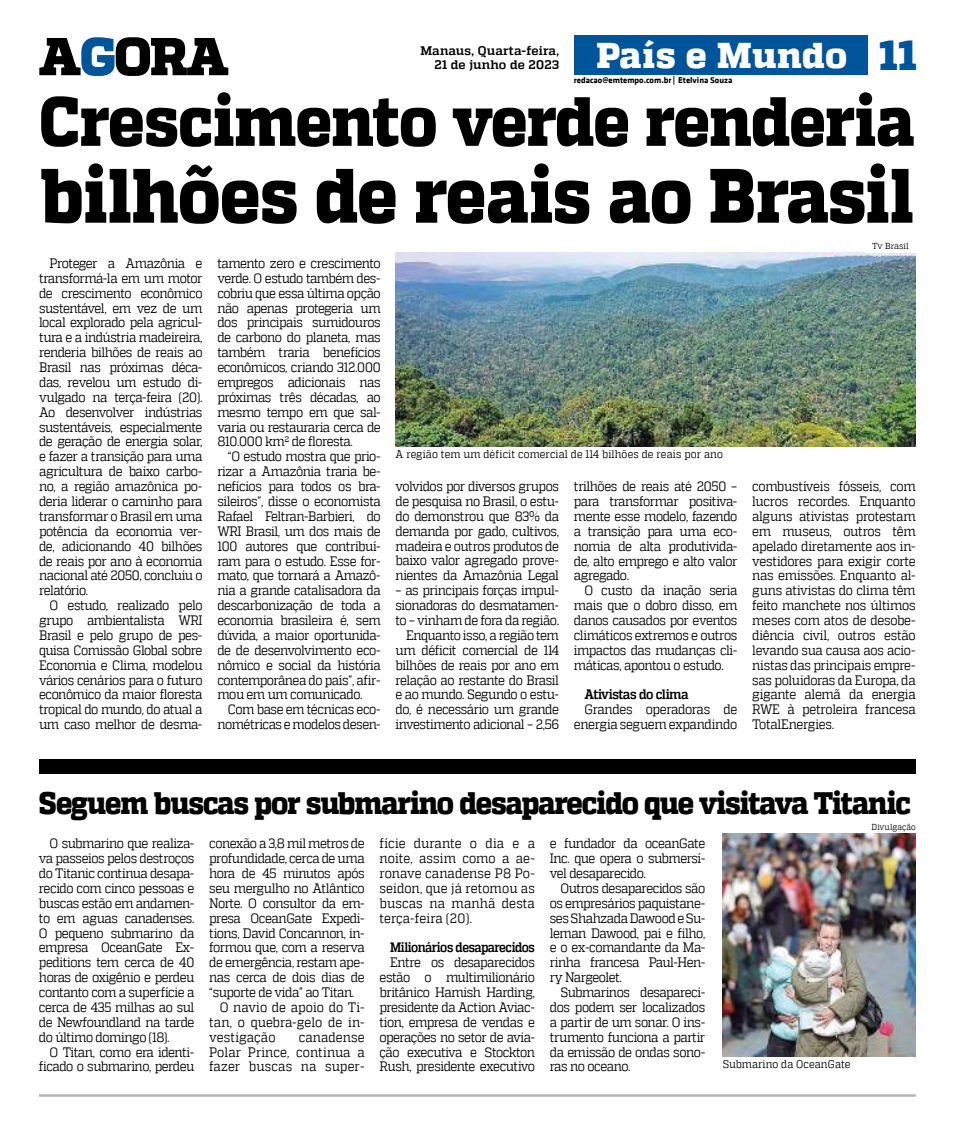
<style>
.page{position:relative;width:957px;height:1134px;background:#fff}
.page>*{position:absolute;margin:0;border:0;box-sizing:border-box;transform-origin:0 0}
.t1{font:800 76.88px "MW Quadon";letter-spacing:-.01em;color:#000;scale:.9 1}
.t2{font:800 69.38px "MW Quadon";letter-spacing:-.02em;color:#000;scale:.9 1}
.t3{font:800 41.88px "MW Quadon";color:#00549a}
.t4{font:800 35.75px "MW Quadon";letter-spacing:.01em;color:#fff}
.t5{font:800 31px "MW Quadon";letter-spacing:-.04em;color:#000;scale:.9 1}
.t6{font:13.62px/14.9px "MW Quadon";letter-spacing:-.04em;color:#000;text-align:justify;scale:.9 1}
.t7{font:700 13.62px "MW Quadon";letter-spacing:-.04em;color:#000;scale:.86 1}
.t8{font:13.62px "MW Quadon";color:#000;scale:.9 1}
.t9{font:13.62px "MW Quadon";letter-spacing:.01em;color:#000;scale:.9 1}
.t10{font:700 13.62px "MW Quadon";letter-spacing:-.04em;color:#000;scale:.9 1}
.t11{font:13.62px "MW Quadon";letter-spacing:.005em;color:#000;scale:.9 1}
.t12{font:700 12.38px/14.9px "MW Quadon";letter-spacing:.01em;color:#000;text-align:right}
.t13{font:11.12px "MW Quadon";letter-spacing:.01em;color:#000;scale:.9 1}
.t14{font:700 8.62px "MW Klavika Bd";color:#000}
.t15{font:8.62px "MW Quadon";letter-spacing:.01em;color:#000;scale:.9 1}
.t16{font:8.62px "MW Quadon";letter-spacing:.01em;color:#000;scale:.95 1}
</style>
<div class="page">
<hr style="left:39px;top:1094px;width:876px;height:3px;background:#b1b3b5">
<img style="left:395px;top:253px;width:520px;height:193px">
<div style="left:39px;top:759px;width:876px;height:15px;background:#000"></div>
<img style="left:723px;top:833px;width:192px;height:223px">
<svg style="left:39px;top:37px;width:189px;height:39px"></svg>
<div style="left:574px;top:35px;width:293px;height:40px;background:#00549a"></div>
<p class="t12" style="left:420px;top:43px;width:140px">Manaus, Quarta-feira,<br>21 de junho de 2023</p>
<h3 class="t4" style="left:596px;top:35px;width:252px">País e Mundo</h3>
<p class="t14" style="left:574px;top:74px;width:160px">redacao@emtempo.com.br | Etelvina Souza</p>
<h3 class="t3" style="left:879px;top:30px;width:39px">11</h3>
<h2 class="t2" style="left:39px;top:81px;width:974px">Crescimento verde renderia</h2>
<h1 class="t1" style="left:39px;top:151px;width:973px">bilhões de reais ao Brasil</h1>
<p class="t16" style="left:872px;top:241px;width:40px">Tv Brasil</p>
<p class="t6" style="left:39px;top:256px;width:183px;text-indent:11px">Proteger a Amazônia e transformá-la em um motor de crescimento econômico sustentável, em vez de um local explorado pela agricul&shy;tura e a indústria madeireira, renderia bilhões de reais ao Brasil nas próximas déca&shy;das, revelou um estudo di&shy;vulgado na terça-feira (20).<br>Ao desenvolver indústrias sustentáveis, especialmente de geração de energia solar, e fazer a transição para uma agricultura de baixo carbo&shy;no, a região amazônica po&shy;deria liderar o caminho para transformar o Brasil em uma potência da economia ver&shy;de, adicionando 40 bilhões de reais por ano à economia nacional até 2050, concluiu o relatório.</p>
<p class="t6" style="left:39px;top:598px;width:183px;text-indent:11px">O estudo, realizado pelo grupo ambientalista WRI Brasil e pelo grupo de pes&shy;quisa Comissão Global sobre Economia e Clima, modelou vários cenários para o futuro econômico da maior floresta tropical do mundo, do atual a um caso melhor de desma-</p>
<p class="t6" style="left:217px;top:256px;width:183px">tamento zero e crescimento verde. O estudo também des&shy;cobriu que essa última opção não apenas protegeria um dos principais sumidouros de carbono do planeta, mas também traria benefícios econômicos, criando 312.000 empregos adicionais nas próximas três décadas, ao mesmo tempo em que sal&shy;varia ou restauraria cerca de 810.000 km² de floresta.</p>
<p class="t6" style="left:217px;top:449px;width:183px;text-indent:11px">“O estudo mostra que prio&shy;rizar a Amazônia traria be&shy;nefícios para todos os bra&shy;sileiros”, disse o economista Rafael Feltran-Barbieri, do WRI Brasil, um dos mais de 100 autores que contribuí&shy;ram para o estudo. Esse for&shy;mato, que tornará a Amazô&shy;nia a grande catalisadora da descarbonização de toda a economia brasileira é, sem dúvida, a maior oportunida&shy;de de desenvolvimento eco&shy;nômico e social da história contemporânea do país”, afir&shy;mou em um comunicado.</p>
<p class="t6" style="left:217px;top:702px;width:183px;text-align:right">Com base em técnicas eco&shy;nométricas e modelos desen-</p>
<p class="t13" style="left:395px;top:448px;width:365px">A região tem um déficit comercial de 114 bilhões de reais por ano</p>
<p class="t6" style="left:395px;top:479px;width:183px">volvidos por diversos grupos de pesquisa no Brasil, o estu&shy;do demonstrou que 83% da demanda por gado, cultivos, madeira e outros produtos de baixo valor agregado prove&shy;nientes da Amazônia Legal</p>
<p class="t6" style="left:395px;top:583px;width:183px;text-align:right">– as principais forças impul&shy;sionadoras do desmatamen&shy;to – vinham de fora da região.<br>Enquanto isso, a região tem um déficit comercial de 114 bilhões de reais por ano em relação ao restante do Brasil e ao mundo. Segundo o estu&shy;do, é necessário um grande investimento adicional – 2,56</p>
<p class="t6" style="left:574px;top:479px;width:183px">trilhões de reais até 2050 – para transformar positiva&shy;mente esse modelo, fazendo a transição para uma eco&shy;nomia de alta produtivida&shy;de, alto emprego e alto valor agregado.</p>
<p class="t6" style="left:574px;top:583px;width:183px;text-indent:11px">O custo da inação seria mais que o dobro disso, em danos causados por eventos climáticos extremos e outros impactos das mudanças cli&shy;máticas, apontou o estudo.</p>
<p class="t10" style="left:584px;top:687px;width:117px">Ativistas do clima</p>
<p class="t6" style="left:574px;top:702px;width:183px;text-align:right">Grandes operadoras de energia seguem expandindo</p>
<p class="t6" style="left:752px;top:479px;width:183px">combustíveis fósseis, com lucros recordes. Enquanto alguns ativistas protestam em museus, outros têm apelado diretamente aos in&shy;vestidores para exigir corte nas emissões. Enquanto al&shy;guns ativistas do clima têm feito manchete nos últimos meses com atos de desobe&shy;diência civil, outros estão levando sua causa aos acio&shy;nistas das principais empre&shy;sas poluidoras da Europa, da gigante alemã da energia RWE à petroleira francesa TotalEnergies.</p>
<h3 class="t5" style="left:39px;top:784px;width:970px">Seguem buscas por submarino desaparecido que visitava Titanic</h3>
<p class="t6" style="left:39px;top:836px;width:174px;text-indent:11px">O submarino que realiza&shy;va passeios pelos destroços do Titanic continua desapa&shy;recido com cinco pessoas e buscas estão em andamen&shy;to em aguas canadenses.<br>O pequeno submarino da empresa OceanGate Ex&shy;peditions tem cerca de 40 horas de oxigênio e perdeu contanto com a superfície a cerca de 435 milhas ao sul de Newfoundland na tarde do último domingo (18).</p>
<p class="t6" style="left:39px;top:1044px;width:174px;text-align:right">O Titan, como era identi&shy;ficado o submarino, perdeu</p>
<p class="t6" style="left:209px;top:836px;width:174px">conexão a 3,8 mil metros de</p>
<p class="t6" style="left:209px;top:851px;width:174px">profundidade, cerca de uma</p>
<p class="t6" style="left:209px;top:866px;width:174px">hora de 45 minutos após</p>
<p class="t6" style="left:209px;top:881px;width:174px">seu mergulho no Atlântico</p>
<p class="t6" style="left:209px;top:895px;width:174px">Norte. O consultor da em-</p>
<p class="t6" style="left:209px;top:910px;width:174px">presa OceanGate Expedi-</p>
<p class="t6" style="left:209px;top:925px;width:174px">tions, David Concannon, in-</p>
<p class="t6" style="left:209px;top:940px;width:174px">formou que, com a reserva</p>
<p class="t6" style="left:209px;top:955px;width:174px">de emergência, restam ape-</p>
<p class="t6" style="left:209px;top:970px;width:174px">nas cerca de dois dias de</p>
<p class="t6" style="left:209px;top:985px;width:163px">“suporte de vida” ao Titan.</p>
<p class="t9" style="left:220px;top:999px;width:163px">O navio de apoio do Ti-</p>
<p class="t8" style="left:209px;top:1014px;width:174px">tan, o quebra-gelo de in-</p>
<p class="t11" style="left:209px;top:1029px;width:75px">vestigação</p>
<p class="t6" style="left:209px;top:1029px;width:174px;text-indent:90px">canadense Polar Prince, continua a fazer buscas na super-</p>
<p class="t6" style="left:379px;top:836px;width:174px">fície durante o dia e a noite, assim como a ae&shy;ronave canadense P8 Po&shy;seidon, que já retomou as buscas na manhã desta terça-feira (20).</p>
<p class="t7" style="left:390px;top:940px;width:170px">Milionários desaparecidos</p>
<p class="t6" style="left:379px;top:955px;width:174px;text-indent:11px">Entre os desaparecidos estão o multimilionário britânico Hamish Harding, presidente da Action Aviac&shy;tion, empresa de vendas e operações no setor de avia&shy;ção executiva e Stockton Rush, presidente executivo</p>
<p class="t6" style="left:550px;top:836px;width:174px">e fundador da oceanGate Inc. que opera o submersí&shy;vel desaparecido.</p>
<p class="t6" style="left:550px;top:881px;width:174px;text-indent:11px">Outros desaparecidos são os empresários paquistane&shy;ses Shahzada Dawood e Su&shy;leman Dawood, pai e filho, e o ex-comandante da Ma&shy;rinha francesa Paul-Hen&shy;ry Nargeolet.</p>
<p class="t6" style="left:550px;top:985px;width:174px;text-indent:11px">Submarinos desapareci&shy;dos podem ser localizados a partir de um sonar. O ins&shy;trumento funciona a partir da emissão de ondas sono&shy;ras no oceano.</p>
<p class="t13" style="left:723px;top:1058px;width:143px">Submarino da OceanGate</p>
<p class="t15" style="left:871px;top:822px;width:51px">Divulgação</p>
</div>
